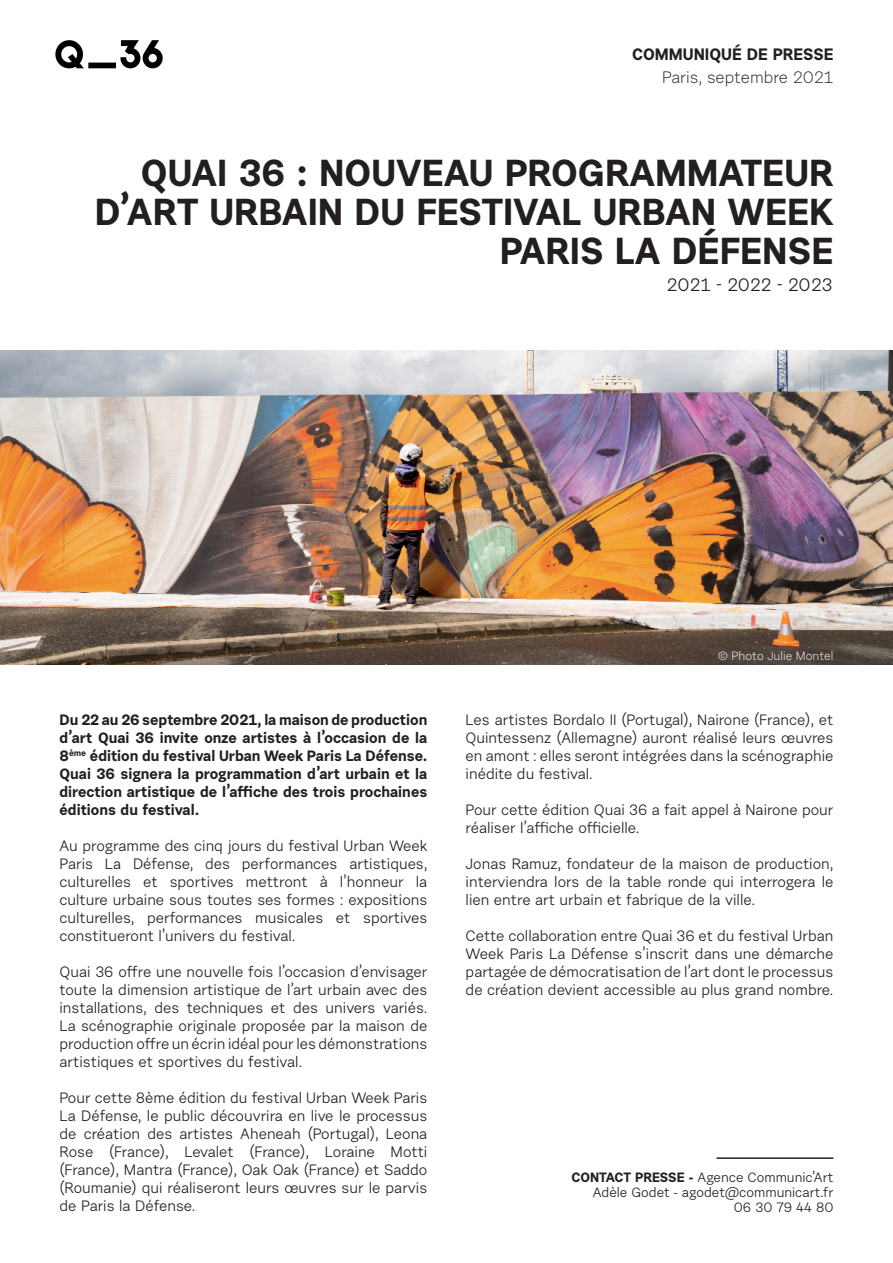
<style>
.page{position:relative;width:893px;height:1263px;background:#fff}
.page>*{position:absolute;margin:0;border:0;box-sizing:border-box;transform-origin:0 0}
.t1{font:700 37.5px/39px "Urban Grotesk Re Bo";color:#231f20;text-align:right}
.t2{font:18px "Urban Grotesk Re Bo";letter-spacing:-.02em;color:#231f20}
.t3{font:16.5px "Urban Grotesk Li Se";color:#231f20}
.t4{font:700 16.5px "Urban Grotesk Re Bo";color:#231f20}
.t5{font:15px/18px "Urban Grotesk Re Bo";color:#231f20;text-align:justify}
.t6{font:700 15px/18px "Urban Grotesk Re Bo";color:#231f20;text-align:justify}
.t7{font:13.5px "Urban Grotesk Re Bo";color:#231f20}
.t8{font:12px "Urban Grotesk Li Se";color:#fff}
.s1{font-weight:700}
</style>
<div class="page">
<img style="left:55px;top:40px;width:108px;height:29px">
<img style="left:0;top:351px;width:893px;height:314px">
<hr style="left:716px;top:1157px;width:117px;height:2px;background:#231f20">
<p class="t4" style="left:632px;top:44px;width:203px">COMMUNIQUÉ DE PRESSE</p>
<p class="t3" style="left:662px;top:67px;width:173px">Paris, septembre 2021</p>
<p class="t1" style="left:95px;top:152px;width:740px">QUAI 36 : NOUVEAU PROGRAMMATEUR<br>D’ART URBAIN DU FESTIVAL URBAN WEEK<br>PARIS LA DÉFENSE</p>
<p class="t2" style="left:667px;top:274px;width:167px">2021 - 2022 - 2023</p>
<p class="t6" style="left:60px;top:710px;width:369px">Du 22 au 26 septembre 2021, la maison de production d’art Quai 36 invite onze artistes à l’occasion de la 8<sup>ème</sup> édition du festival Urban Week Paris La Défense.<br>Quai 36 signera la programmation d’art urbain et la direction artistique de l’affiche des trois prochaines éditions du festival.</p>
<p class="t5" style="left:60px;top:837px;width:369px">Au programme des cinq jours du festival Urban Week Paris La Défense, des performances artistiques, culturelles et sportives mettront à l’honneur la culture urbaine sous toutes ses formes : expositions culturelles, performances musicales et sportives constitueront l’univers du festival.</p>
<p class="t5" style="left:60px;top:963px;width:369px">Quai 36 offre une nouvelle fois l’occasion d’envisager toute la dimension artistique de l’art urbain avec des installations, des techniques et des univers variés.<br>La scénographie originale proposée par la maison de production offre un écrin idéal pour les démonstrations artistiques et sportives du festival.</p>
<p class="t5" style="left:60px;top:1089px;width:369px">Pour cette 8ème édition du festival Urban Week Paris La Défense, le public découvrira en live le processus de création des artistes Aheneah (Portugal), Leona Rose (France), Levalet (France), Loraine Motti (France), Mantra (France), Oak Oak (France) et Saddo (Roumanie) qui réaliseront leurs œuvres sur le parvis de Paris la Défense.</p>
<p class="t8" style="left:718px;top:648px;width:117px">© Photo Julie Montel</p>
<p class="t5" style="left:466px;top:711px;width:369px">Les artistes Bordalo II (Portugal), Nairone (France), et Quintessenz (Allemagne) auront réalisé leurs œuvres en amont : elles seront intégrées dans la scénographie inédite du festival.</p>
<p class="t5" style="left:466px;top:801px;width:369px">Pour cette édition Quai 36 a fait appel à Nairone pour réaliser l’affiche officielle.</p>
<p class="t5" style="left:466px;top:855px;width:369px">Jonas Ramuz, fondateur de la maison de production, interviendra lors de la table ronde qui interrogera le lien entre art urbain et fabrique de la ville.</p>
<p class="t5" style="left:466px;top:927px;width:369px">Cette collaboration entre Quai 36 et du festival Urban Week Paris La Défense s’inscrit dans une démarche partagée de démocratisation de l’art dont le processus de création devient accessible au plus grand nombre.</p>
<p class="t7" style="left:571px;top:1168px;width:263px"><span class="s1">CONTACT PRESSE -</span> Agence Communic’Art</p>
<p class="t7" style="left:593px;top:1183px;width:242px">Adèle Godet - agodet@communicart.fr</p>
<p class="t7" style="left:734px;top:1198px;width:101px">06 30 79 44 80</p>
</div>
